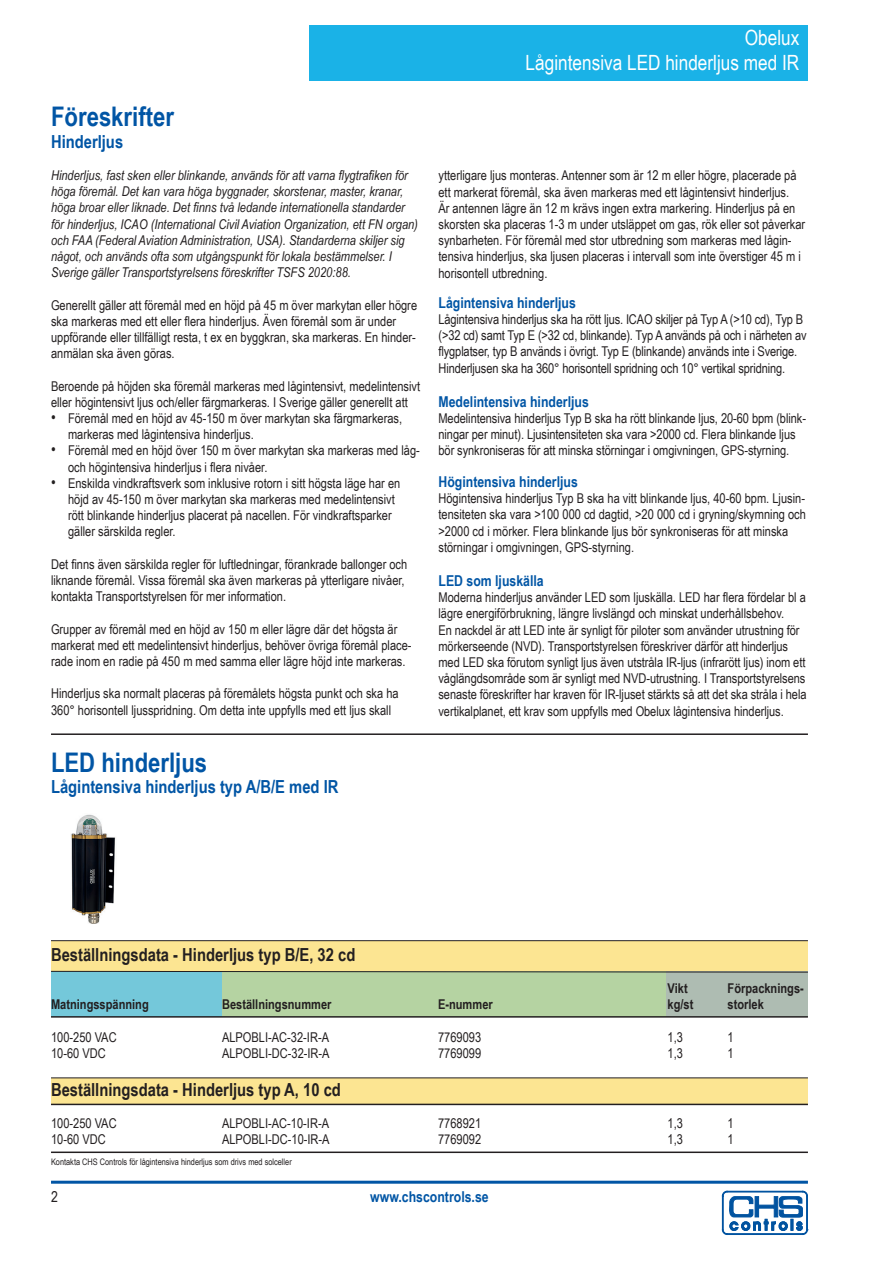
<style>
.page{position:relative;width:893px;height:1263px;background:#fff}
.page>*{position:absolute;margin:0;border:0;box-sizing:border-box;transform-origin:0 0}
.t1{font:700 27px "Arial Narrow";color:#0155a5}
.t2{font:21px/25.2px "Arial Narrow";color:#fff;text-align:right}
.t3{font:700 18px "Arial Narrow";color:#231f20}
.t4{font:700 18px "Arial Narrow";color:#0155a5}
.t5{font:700 15px "Arial Narrow";color:#0155a5}
.t6{font:15px "Arial Narrow";color:#231f20}
.t7{font:13.5px/16.2px "Arial Narrow";color:#231f20}
.t8{font:italic 13.5px/16.2px "Arial Narrow";color:#231f20}
.t9{font:700 13.5px "Arial Narrow";color:#231f20}
.t10{font:9px "Arial Narrow";color:#231f20}
.s1{font-size:16.2px}
</style>
<div class="page">
<div style="left:51px;top:941px;width:757px;height:30px;background:#fce592"></div>
<div style="left:51px;top:971px;width:171px;height:46px;background:#74c8da"></div>
<div style="left:222px;top:971px;width:445px;height:46px;background:#b5d3a2"></div>
<div style="left:667px;top:971px;width:141px;height:46px;background:#aebcb2"></div>
<div style="left:51px;top:1078px;width:757px;height:26px;background:#fce592"></div>
<hr style="left:51px;top:1181px;width:757px;height:3px;background:#0155a5">
<svg style="left:722px;top:1191px;width:86px;height:44px"></svg>
<div style="left:309px;top:26px;width:499px;height:55px;background:#1ab2e7"></div>
<img style="left:71px;top:814px;width:45px;height:110px">
<hr style="left:51px;top:733px;width:757px;height:2px;background:#231f20">
<hr style="left:51px;top:940px;width:757px;height:1px;background:#231f20">
<svg style="left:51px;top:971px;width:757px;height:1px"></svg>
<hr style="left:51px;top:1016px;width:757px;height:2px;background:#231f20">
<hr style="left:51px;top:1151px;width:757px;height:2px;background:#231f20">
<hr style="left:51px;top:1104px;width:757px;height:1px;background:#231f20">
<hr style="left:51px;top:1077px;width:757px;height:1px;background:#231f20">
<h1 class="t1" style="left:51px;top:101px;width:125px">Föreskrifter</h1>
<h3 class="t4" style="left:51px;top:131px;width:74px">Hinderljus</h3>
<p class="t8" style="left:51px;top:167px;width:368px">Hinderljus, fast sken eller blinkande, används för att varna flygtrafiken för höga föremål. Det kan vara höga byggnader, skorstenar, master, kranar, höga broar eller liknade. Det finns två ledande internationella standarder för hinderljus, ICAO (International Civil Aviation Organization, ett FN organ) och FAA (Federal Aviation Administration, USA). Standarderna skiljer sig något, och används ofta som utgångspunkt för lokala bestämmelser. I Sverige gäller Transportstyrelsens föreskrifter TSFS 2020:88.</p>
<p class="t7" style="left:51px;top:297px;width:368px">Generellt gäller att föremål med en höjd på 45 m över markytan eller högre ska markeras med ett eller flera hinderljus. Även föremål som är under uppförande eller tillfälligt resta, t ex en byggkran, ska markeras. En hinder&shy;anmälan ska även göras.</p>
<p class="t7" style="left:51px;top:378px;width:371px">Beroende på höjden ska föremål markeras med lågintensivt, medelintensivt eller högintensivt ljus och/eller färgmarkeras. I Sverige gäller generellt att</p>
<p class="t7" style="left:68px;top:410px;width:336px;text-indent:-17px"><span class="s1">•</span> Föremål med en höjd av 45-150 m över markytan ska färgmarkeras, markeras med lågintensiva hinderljus.</p>
<p class="t7" style="left:68px;top:442px;width:353px;text-indent:-17px"><span class="s1">•</span> Föremål med en höjd över 150 m över markytan ska markeras med låg&shy;och högintensiva hinderljus i flera nivåer.</p>
<p class="t7" style="left:68px;top:475px;width:334px;text-indent:-17px"><span class="s1">•</span> Enskilda vindkraftsverk som inklusive rotorn i sitt högsta läge har en höjd av 45-150 m över markytan ska markeras med medelintensivt rött blinkande hinderljus placerat på nacellen. För vindkraftsparker gäller särskilda regler.</p>
<p class="t7" style="left:51px;top:556px;width:358px">Det finns även särskilda regler för luftledningar, förankrade ballonger och liknande föremål. Vissa föremål ska även markeras på ytterligare nivåer, kontakta Transportstyrelsen för mer information.</p>
<p class="t7" style="left:51px;top:621px;width:362px">Grupper av föremål med en höjd av 150 m eller lägre där det högsta är markerat med ett medelintensivt hinderljus, behöver övriga föremål place&shy;rade inom en radie på 450 m med samma eller lägre höjd inte markeras.</p>
<p class="t7" style="left:51px;top:685px;width:349px">Hinderljus ska normalt placeras på föremålets högsta punkt och ska ha<br>360° horisontell ljusspridning. Om detta inte uppfylls med ett ljus skall</p>
<h1 class="t1" style="left:51px;top:746px;width:158px">LED hinderljus</h1>
<h3 class="t4" style="left:51px;top:776px;width:289px">Lågintensiva hinderljus typ A/B/E med IR</h3>
<h2 class="t2" style="left:526px;top:25px;width:275px">Obelux<br>Lågintensiva LED hinderljus med IR</h2>
<p class="t7" style="left:438px;top:167px;width:368px">ytterligare ljus monteras. Antenner som är 12 m eller högre, placerade på ett markerat föremål, ska även markeras med ett lågintensivt hinderljus.<br>Är antennen lägre än 12 m krävs ingen extra markering. Hinderljus på en skorsten ska placeras 1-3 m under utsläppet om gas, rök eller sot påverkar synbarheten. För föremål med stor utbredning som markeras med lågin&shy;tensiva hinderljus, ska ljusen placeras i intervall som inte överstiger 45 m i horisontell utbredning.</p>
<p class="t5" style="left:438px;top:294px;width:139px">Lågintensiva hinderljus</p>
<p class="t7" style="left:438px;top:311px;width:370px">Lågintensiva hinderljus ska ha rött ljus. ICAO skiljer på Typ A (&gt;10 cd), Typ B (&gt;32 cd) samt Typ E (&gt;32 cd, blinkande). Typ A används på och i närheten av flygplatser, typ B används i övrigt. Typ E (blinkande) används inte i Sverige.<br>Hinderljusen ska ha 360° horisontell spridning och 10° vertikal spridning.</p>
<p class="t5" style="left:438px;top:393px;width:152px">Medelintensiva hinderljus</p>
<p class="t7" style="left:438px;top:410px;width:369px">Medelintensiva hinderljus Typ B ska ha rött blinkande ljus, 20-60 bpm (blink&shy;ningar per minut). Ljusintensiteten ska vara &gt;2000 cd. Flera blinkande ljus bör synkroniseras för att minska störningar i omgivningen, GPS-styrning.</p>
<p class="t5" style="left:438px;top:473px;width:141px">Högintensiva hinderljus</p>
<p class="t7" style="left:438px;top:490px;width:369px">Högintensiva hinderljus Typ B ska ha vitt blinkande ljus, 40-60 bpm. Ljusin&shy;tensiteten ska vara &gt;100 000 cd dagtid, &gt;20 000 cd i gryning/skymning och &gt;2000 cd i mörker. Flera blinkande ljus bör synkroniseras för att minska störningar i omgivningen, GPS-styrning.</p>
<p class="t5" style="left:438px;top:572px;width:107px">LED som ljuskälla</p>
<p class="t7" style="left:438px;top:589px;width:370px">Moderna hinderljus använder LED som ljuskälla. LED har flera fördelar bl a lägre energiförbrukning, längre livslängd och minskat underhållsbehov.<br>En nackdel är att LED inte är synligt för piloter som använder utrustning för mörkerseende (NVD). Transportstyrelsen föreskriver därför att hinderljus med LED ska förutom synligt ljus även utstråla IR-ljus (infrarött ljus) inom ett våglängdsområde som är synligt med NVD-utrustning. I Transportstyrelsens senaste föreskrifter har kraven för IR-ljuset stärkts så att det ska stråla i hela vertikalplanet, ett krav som uppfylls med Obelux lågintensiva hinderljus.</p>
<h3 class="t3" style="left:51px;top:944px;width:306px">Beställningsdata - Hinderljus typ B/E, 32 cd</h3>
<p class="t9" style="left:668px;top:980px;width:22px">Vikt</p>
<p class="t9" style="left:728px;top:980px;width:78px">Förpacknings-</p>
<p class="t9" style="left:51px;top:997px;width:99px">Matningsspänning</p>
<p class="t9" style="left:222px;top:997px;width:111px">Beställningsnummer</p>
<p class="t9" style="left:438px;top:997px;width:56px">E-nummer</p>
<p class="t9" style="left:668px;top:997px;width:27px">kg/st</p>
<p class="t9" style="left:728px;top:997px;width:38px">storlek</p>
<p class="t7" style="left:51px;top:1029px;width:67px">100-250 VAC</p>
<p class="t7" style="left:222px;top:1029px;width:109px">ALPOBLI-AC-32-IR-A</p>
<p class="t7" style="left:438px;top:1029px;width:45px">7769093</p>
<p class="t7" style="left:668px;top:1029px;width:17px">1,3</p>
<p class="t7" style="left:728px;top:1029px;width:8px">1</p>
<p class="t7" style="left:51px;top:1045px;width:56px">10-60 VDC</p>
<p class="t7" style="left:222px;top:1045px;width:109px">ALPOBLI-DC-32-IR-A</p>
<p class="t7" style="left:438px;top:1045px;width:45px">7769099</p>
<p class="t7" style="left:668px;top:1045px;width:17px">1,3</p>
<p class="t7" style="left:728px;top:1045px;width:8px">1</p>
<h3 class="t3" style="left:51px;top:1079px;width:291px">Beställningsdata - Hinderljus typ A, 10 cd</h3>
<p class="t7" style="left:51px;top:1115px;width:67px">100-250 VAC</p>
<p class="t7" style="left:222px;top:1115px;width:109px">ALPOBLI-AC-10-IR-A</p>
<p class="t7" style="left:438px;top:1115px;width:45px">7768921</p>
<p class="t7" style="left:668px;top:1115px;width:17px">1,3</p>
<p class="t7" style="left:728px;top:1115px;width:8px">1</p>
<p class="t7" style="left:51px;top:1131px;width:56px">10-60 VDC</p>
<p class="t7" style="left:222px;top:1131px;width:109px">ALPOBLI-DC-10-IR-A</p>
<p class="t7" style="left:438px;top:1131px;width:45px">7769092</p>
<p class="t7" style="left:668px;top:1131px;width:17px">1,3</p>
<p class="t7" style="left:728px;top:1131px;width:8px">1</p>
<p class="t10" style="left:51px;top:1157px;width:242px">Kontakta CHS Controls för lågintensiva hinderljus som drivs med solceller</p>
<p class="t6" style="left:51px;top:1187px;width:8px">2</p>
<p class="t5" style="left:370px;top:1187px;width:120px">www.chscontrols.se</p>
</div>
